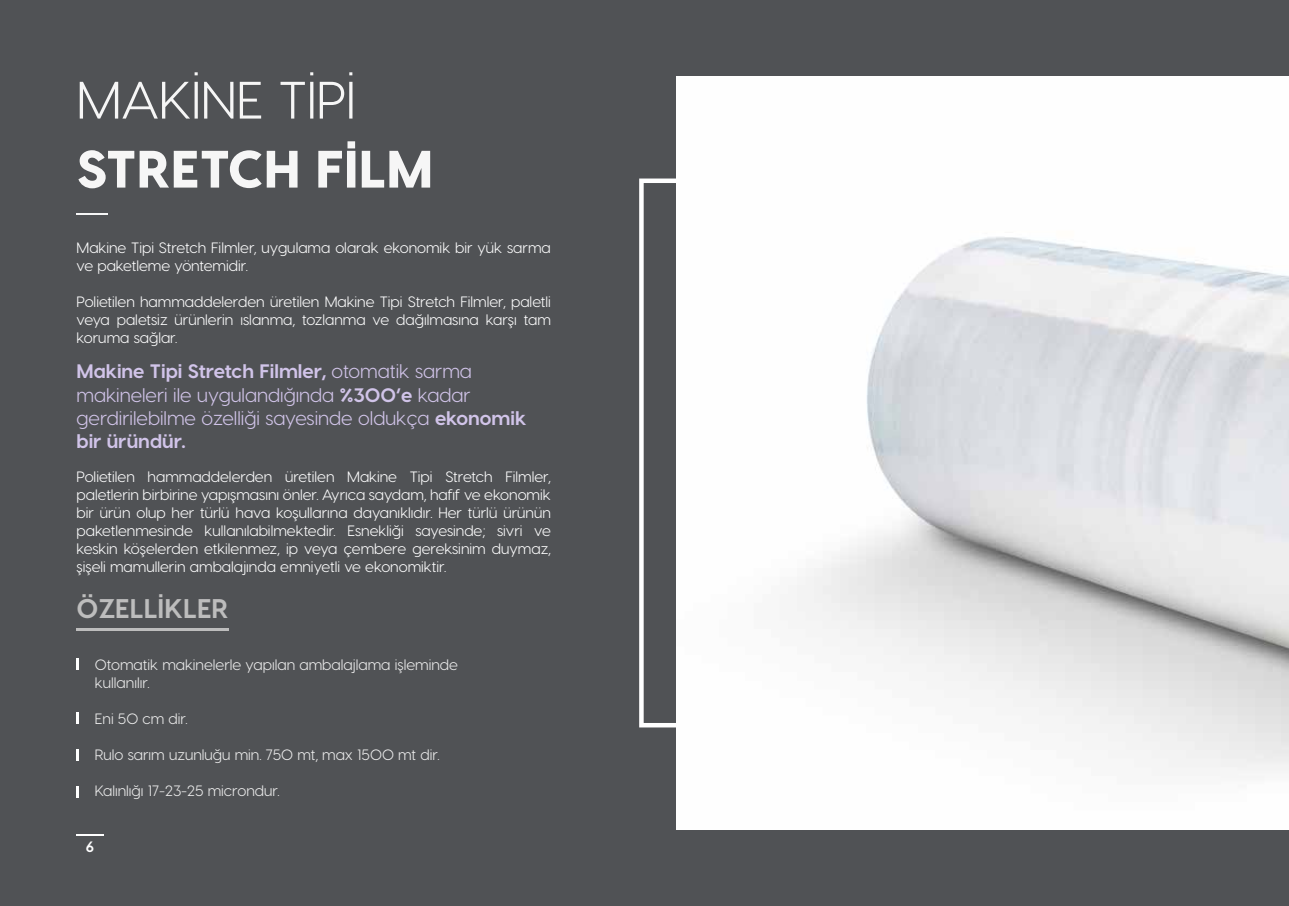
<style>
.page{position:relative;width:1289px;height:906px;background:#fff}
.page>*{position:absolute;margin:0;border:0;box-sizing:border-box;transform-origin:0 0}
.t1{font:800 52.5px "Visby CF";color:#f6f6f6}
.t2{font:52.5px "Visby CF";color:#f6f6f6}
.t3{font:700 27px "Visby CF";color:#bdbdbd}
.t4{font:19.5px/23.4px "Visby CF";color:#d1c4e9}
.t5{font:15px/18px "Visby CF";color:#fff;text-align:justify}
.t6{font:15px/18px "Visby CF";color:#ededed}
.t7{font:700 15px "Visby CF";color:#fff}
.s1{font-weight:700}
</style>
<div class="page">
<div style="left:0;top:0;width:1288px;height:906px;background:#505255"></div>
<hr style="left:1288px;top:0;width:1px;height:906px;background:#505255">
<hr style="left:77px;top:834px;width:27px;height:2px;background:#fff">
<svg style="left:639px;top:178px;width:37px;height:549px"></svg>
<hr style="left:77px;top:214px;width:31px;height:1px;background:#f6f6f6">
<hr style="left:77px;top:628px;width:152px;height:3px;background:#bdbdbd">
<svg style="left:77px;top:658px;width:2px;height:12px"></svg>
<svg style="left:77px;top:712px;width:2px;height:12px"></svg>
<svg style="left:77px;top:749px;width:2px;height:12px"></svg>
<svg style="left:77px;top:786px;width:2px;height:12px"></svg>
<img style="left:676px;top:77px;width:612px;height:752px">
<h1 class="t2" style="left:77px;top:69px;width:280px">MAKİNE TİPİ</h1>
<h1 class="t1" style="left:77px;top:135px;width:358px">STRETCH FİLM</h1>
<p class="t5" style="left:77px;top:239px;width:476px">Makine Tipi Stretch Filmler, uygulama olarak ekonomik bir yük sarma ve paketleme yöntemidir.</p>
<p class="t5" style="left:77px;top:293px;width:476px">Polietilen hammaddelerden üretilen Makine Tipi Stretch Filmler, paletli veya paletsiz ürünlerin ıslanma, tozlanma ve dağılmasına karşı tam koruma sağlar.</p>
<h3 class="t4" style="left:77px;top:359px;width:451px"><span class="s1">Makine Tipi Stretch Filmler,</span> otomatik sarma makineleri ile uygulandığında <span class="s1">%300’e</span> kadar gerdirilebilme özelliği sayesinde oldukça <span class="s1">ekonomik bir üründür.</span></h3>
<p class="t5" style="left:77px;top:467px;width:476px">Polietilen hammaddelerden üretilen Makine Tipi Stretch Filmler, paletlerin birbirine yapışmasını önler. Ayrıca saydam, hafif ve ekonomik bir ürün olup her türlü hava koşullarına dayanıklıdır. Her türlü ürünün paketlenmesinde kullanılabilmektedir. Esnekliği sayesinde; sivri ve keskin köşelerden etkilenmez, ip veya çembere gereksinim duymaz, şişeli mamullerin ambalajında emniyetli ve ekonomiktir.</p>
<h2 class="t3" style="left:77px;top:592px;width:154px">ÖZELLİKLER</h2>
<p class="t6" style="left:95px;top:655px;width:364px">Otomatik makinelerle yapılan ambalajlama işleminde kullanılır.</p>
<p class="t6" style="left:95px;top:709px;width:94px">Eni 50 cm dir.</p>
<p class="t6" style="left:95px;top:745px;width:346px">Rulo sarım uzunluğu min. 750 mt, max 1500 mt dir.</p>
<p class="t6" style="left:95px;top:781px;width:186px">Kalınlığı 17-23-25 microndur.</p>
<p class="t7" style="left:86px;top:837px;width:10px">6</p>
</div>
